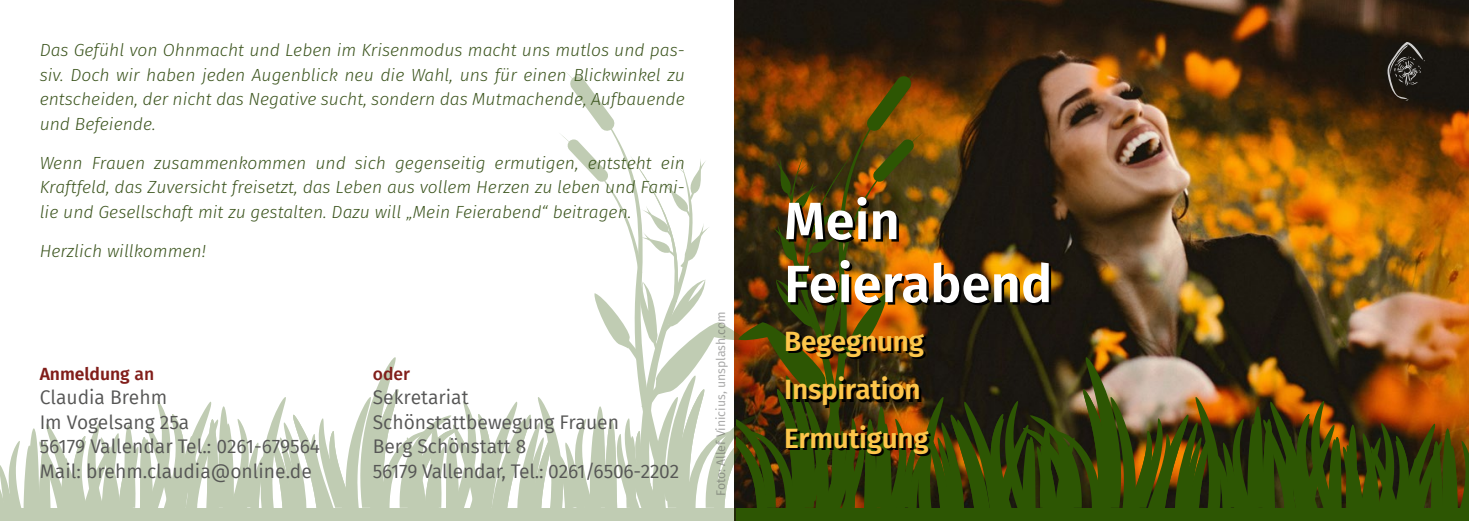
<style>
.page{position:relative;width:1469px;height:521px;background:#fff}
.page>*{position:absolute;margin:0;border:0;box-sizing:border-box;transform-origin:0 0}
.t1{font:600 52.5px/63px "Fira Sans";color:#fff}
.t2{font:600 28px/48.5px "Fira Sans";letter-spacing:-.01em;color:#fdc64b}
.t3{font:19.25px/24.5px "Fira Sans";color:#565655}
.t4{font:italic 300 17.5px/24.5px "Fira Sans";color:#3b541d;text-align:justify}
.t5{font:600 17.5px "Fira Sans";color:#811e1a}
.t6{font:500 17.5px "Fira Sans";color:#811e1a}
.t7{font:12.25px "Fira Sans";color:#565655}
.s1{font-weight:500}
</style>
<div class="page">
<img style="left:734px;top:0;width:734px;height:40px">
<img style="left:0;top:40px;width:1469px;height:481px">
<p class="t4" style="left:40px;top:38px;width:646px">Das Gefühl von Ohnmacht und Leben im Krisenmodus macht uns mutlos und pas&shy;siv. Doch wir haben jeden Augenblick neu die Wahl, uns für einen Blickwinkel zu entscheiden, der nicht das Negative sucht, sondern das Mutmachende, Aufbauende und Befeiende.</p>
<p class="t4" style="left:40px;top:151px;width:646px">Wenn Frauen zusammenkommen und sich gegenseitig ermutigen, entsteht ein Kraftfeld, das Zuversicht freisetzt, das Leben aus vollem Herzen zu leben und Fami&shy;lie und Gesellschaft mit zu gestalten. Dazu will „Mein Feierabend“ beitragen.</p>
<p class="t4" style="left:40px;top:239px;width:168px">Herzlich willkommen!</p>
<p class="t5" style="left:40px;top:359px;width:116px">Anmeldung <span class="s1">an</span></p>
<p class="t3" style="left:40px;top:385px;width:282px">Claudia Brehm<br>Im Vogelsang 25a<br>56179 Vallendar Tel.: 0261-679564<br>Mail: brehm.claudia@online.de</p>
<p class="t6" style="left:373px;top:360px;width:39px">oder</p>
<p class="t3" style="left:373px;top:385px;width:308px">Sekretariat<br>Schönstattbewegung Frauen<br>Berg Schönstatt 8<br>56179 Vallendar, Tel.: 0261/6506-2202</p>
<p class="t7" style="left:711px;top:496px;width:186px;rotate:-90deg">Foto: Allef Vinicius, unsplash.com</p>
<h1 class="t1" style="left:784px;top:186px;width:270px">Mein<br>Feierabend</h1>
<h2 class="t2" style="left:784px;top:315px;width:146px">Begegnung<br>Inspiration<br>Ermutigung</h2>
</div>
